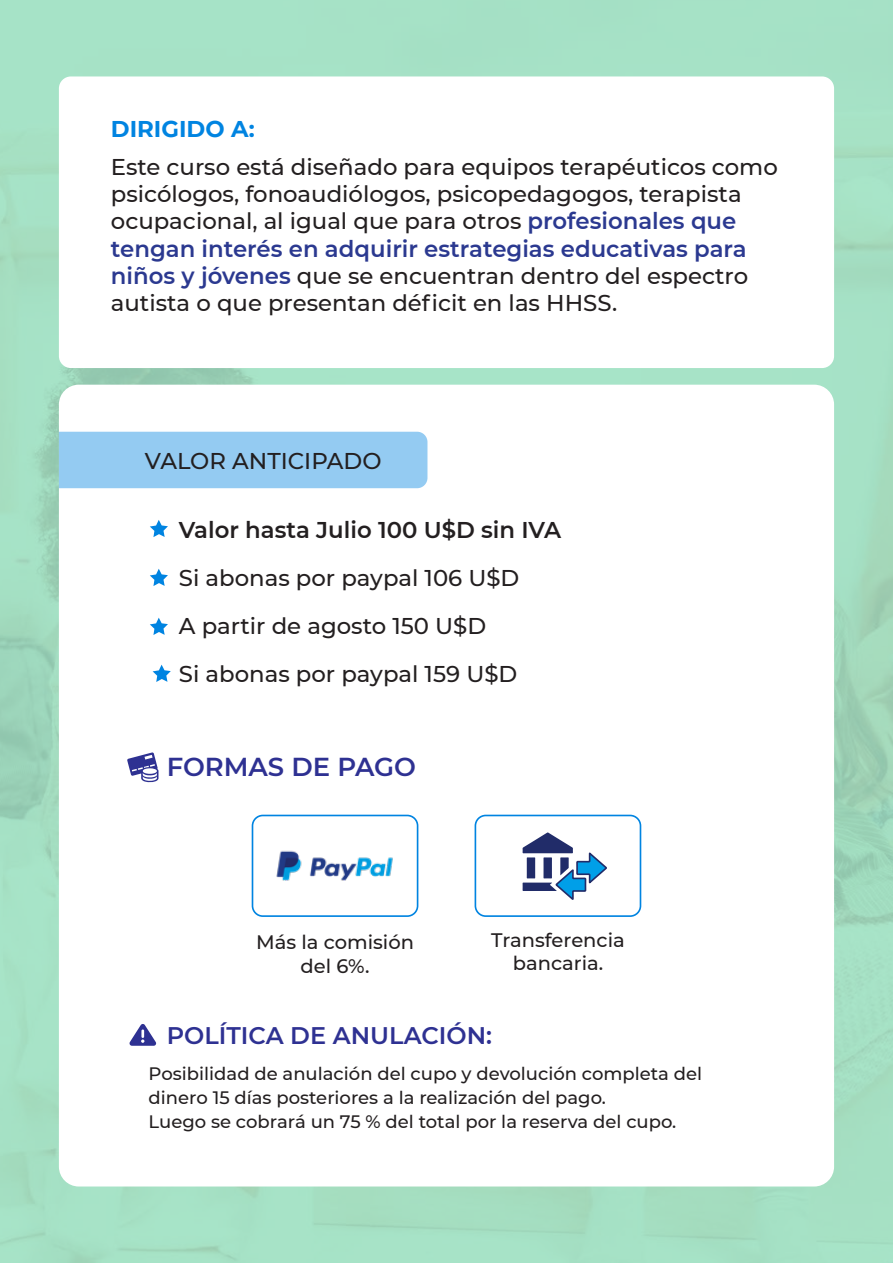
<style>
.page{position:relative;width:893px;height:1263px;background:#fff}
.page>*{position:absolute;margin:0;border:0;box-sizing:border-box;transform-origin:0 0}
.t1{font:600 25.95px "Montserrat";color:#2e3192}
.t2{font:600 24px "Montserrat";color:#2e3192}
.t3{font:500 22.8px/27.3px "Montserrat";color:#231f20}
.t4{font:600 22.8px "Montserrat";color:#231f20}
.t5{font:700 22.8px "Montserrat";color:#0084e1}
.t6{font:500 19.5px/23.4px "Montserrat";color:#231f20;text-align:center}
.t7{font:500 18px/24px "Montserrat";color:#231f20}
.s1{font-weight:600;color:#2b3990}
</style>
<div class="page">
<svg style="left:129px;top:1024px;width:27px;height:22px"></svg>
<div style="left:475px;top:815px;width:166px;height:102px;border:2px solid #0084e1;border-radius:10px"></div>
<div style="left:252px;top:815px;width:166px;height:102px;border:2px solid #0084e1;border-radius:10px"></div>
<svg style="left:523px;top:832px;width:84px;height:68px"></svg>
<img style="left:276px;top:850px;width:117px;height:31px">
<div style="left:59px;top:432px;width:368px;height:56px;background:#94cbf2"></div>
<svg style="left:150px;top:618px;width:18px;height:17px"></svg>
<svg style="left:153px;top:665px;width:18px;height:17px"></svg>
<svg style="left:150px;top:569px;width:18px;height:17px"></svg>
<svg style="left:150px;top:520px;width:18px;height:17px"></svg>
<svg style="left:127px;top:752px;width:31px;height:30px"></svg>
<p class="t5" style="left:111px;top:113px;width:145px">DIRIGIDO A:</p>
<p class="t3" style="left:111px;top:152px;width:668px">Este curso está diseñado para equipos terapéuticos como psicólogos, fonoaudiólogos, psicopedagogos, terapista ocupacional, al igual que para otros <span class="s1">profesionales que tengan interés en adquirir estrategias educativas para niños y jóvenes</span> que se encuentran dentro del espectro autista o que presentan déficit en las HHSS.</p>
<p class="t3" style="left:145px;top:447px;width:238px">VALOR ANTICIPADO</p>
<p class="t4" style="left:179px;top:514px;width:384px">Valor hasta Julio 100 U$D sin IVA</p>
<p class="t3" style="left:179px;top:553px;width:342px;line-height:48px">Si abonas por paypal 106 U$D<br>A partir de agosto 150 U$D<br>Si abonas por paypal 159 U$D</p>
<p class="t1" style="left:167px;top:748px;width:251px">FORMAS DE PAGO</p>
<p class="t6" style="left:256px;top:930px;width:159px">Más la comisión del 6%.</p>
<p class="t6" style="left:491px;top:927px;width:135px">Transferencia bancaria.</p>
<p class="t2" style="left:167px;top:1018px;width:327px">POLÍTICA DE ANULACIÓN:</p>
<p class="t7" style="left:149px;top:1060px;width:555px">Posibilidad de anulación del cupo y devolución completa del dinero 15 días posteriores a la realización del pago.<br>Luego se cobrará un 75 % del total por la reserva del cupo.</p>
</div>
